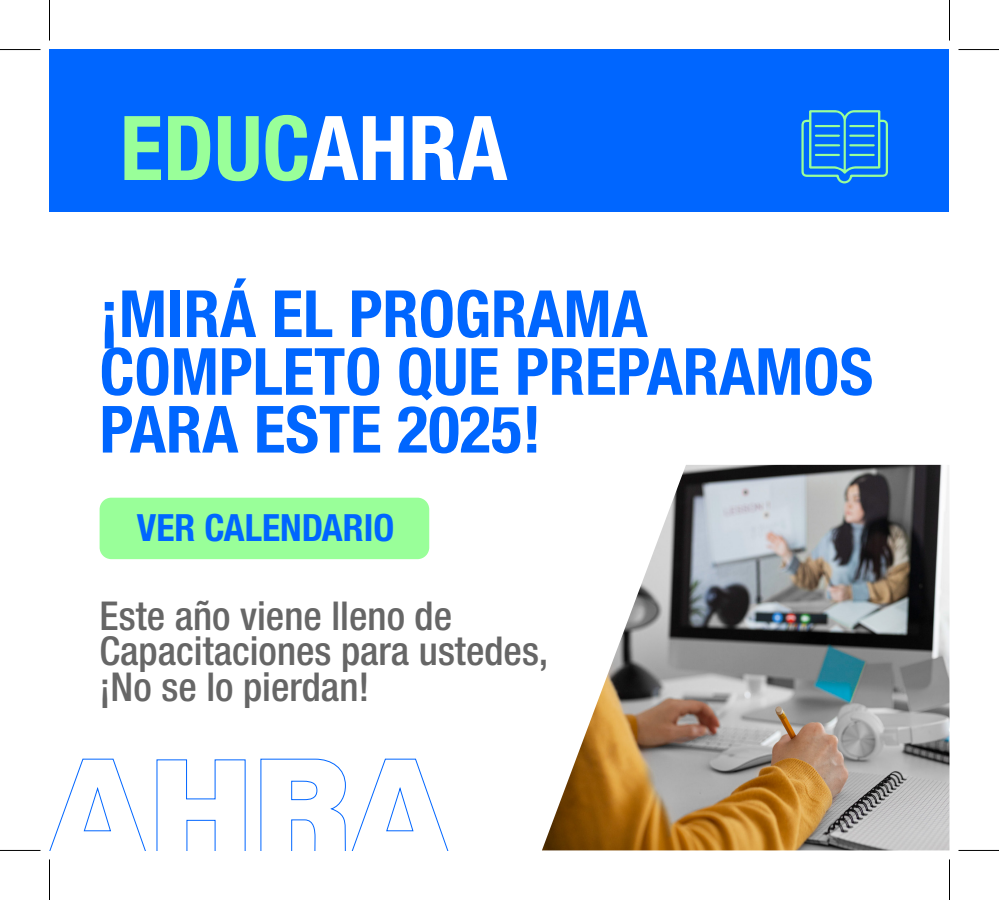
<style>
.page{position:relative;width:999px;height:900px;background:#fff}
.page>*{position:absolute;margin:0;border:0;box-sizing:border-box;transform-origin:0 0}
.t1{font:700 condensed 89.4px "Helvetica Neue LT Std";color:#9f9}
.t2{font:700 condensed 65.1px/57.8px "Helvetica Neue LT Std";color:#06f}
.t3{font:500 condensed 39.75px/35.2px "Helvetica Neue LT Std";color:#666}
.t4{font:700 condensed 37.5px "Helvetica Neue LT Std";color:#06f}
.s1{color:#fff}
</style>
<div class="page">
<img style="left:542px;top:464px;width:408px;height:386px">
<div style="left:50px;top:50px;width:899px;height:162px;background:#06f"></div>
<svg style="left:801px;top:110px;width:87px;height:73px"></svg>
<div style="left:100px;top:497px;width:329px;height:62px;background:#9f9;border-radius:12px"></div>
<svg style="left:156px;top:759px;width:90px;height:91px"></svg>
<svg style="left:50px;top:758px;width:96px;height:92px"></svg>
<svg style="left:260px;top:758px;width:188px;height:92px"></svg>
<hr style="left:0;top:49px;width:40px;height:1px;background:#000">
<hr style="left:958px;top:49px;width:41px;height:1px;background:#000">
<hr style="left:0;top:849px;width:40px;height:1px;background:#000">
<hr style="left:958px;top:849px;width:41px;height:1px;background:#000">
<hr style="left:49px;top:0;width:1px;height:41px;background:#000">
<hr style="left:49px;top:859px;width:1px;height:40px;background:#000">
<hr style="left:949px;top:0;width:1px;height:41px;background:#000">
<hr style="left:949px;top:859px;width:1px;height:40px;background:#000">
<h1 class="t1" style="left:120px;top:94px;width:389px">EDUC<span class="s1">AHRA</span></h1>
<h2 class="t2" style="left:100px;top:284px;width:775px">¡MIRÁ EL PROGRAMA<br>COMPLETO QUE PREPARAMOS<br>PARA ESTE 2025!</h2>
<p class="t4" style="left:137px;top:504px;width:259px">VER CALENDARIO</p>
<p class="t3" style="left:100px;top:597px;width:450px">Este año viene lleno de<br>Capacitaciones para ustedes, ¡No se lo pierdan!</p>
</div>
